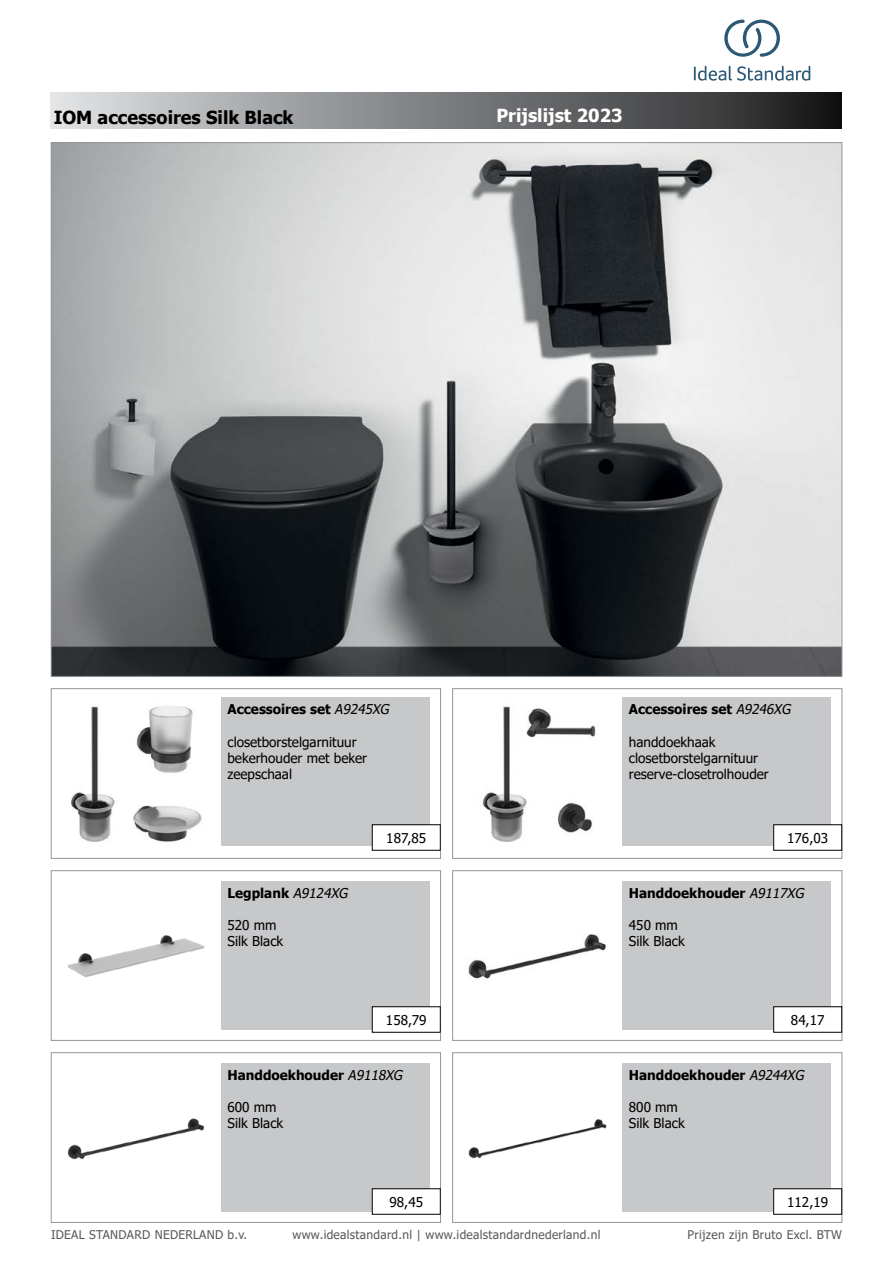
<style>
.page{position:relative;width:893px;height:1263px;background:#fff}
.page>*{position:absolute;margin:0;border:0;box-sizing:border-box;transform-origin:0 0}
.t1{font:700 18px "Tahoma";color:#000}
.t2{font:700 18px "Tahoma";color:#fff}
.t3{font:13.5px/16.2px "Tahoma";color:#000}
.t4{font:700 13.5px "Tahoma";color:#000}
.t5{font:12px "Tahoma";letter-spacing:.025em;color:#58595b}
.s1{font-weight:400;font-style:italic}
</style>
<div class="page">
<div style="left:51px;top:92px;width:791px;height:37px;background:linear-gradient(to right,#dee1e3,#1a1a1b)"></div>
<div style="left:51px;top:688px;width:390px;height:170px;border:1px solid #939598"></div>
<div style="left:51px;top:870px;width:390px;height:170px;border:1px solid #939598"></div>
<div style="left:452px;top:870px;width:390px;height:170px;border:1px solid #939598"></div>
<img style="left:468px;top:934px;width:138px;height:45px">
<div style="left:622px;top:881px;width:209px;height:149px;background:#c7c8ca"></div>
<img style="left:67px;top:935px;width:138px;height:43px">
<div style="left:221px;top:881px;width:209px;height:149px;background:#c7c8ca"></div>
<img style="left:71px;top:706px;width:131px;height:136px">
<div style="left:221px;top:697px;width:209px;height:149px;background:#c7c8ca"></div>
<div style="left:452px;top:688px;width:390px;height:170px;border:1px solid #939598"></div>
<img style="left:482px;top:706px;width:114px;height:136px">
<div style="left:622px;top:697px;width:209px;height:149px;background:#c7c8ca"></div>
<div style="left:452px;top:1052px;width:390px;height:170px;border:1px solid #939598"></div>
<img style="left:468px;top:1119px;width:139px;height:40px">
<div style="left:622px;top:1063px;width:209px;height:149px;background:#c7c8ca"></div>
<div style="left:51px;top:1052px;width:390px;height:170px;border:1px solid #939598"></div>
<img style="left:67px;top:1118px;width:137px;height:42px">
<div style="left:221px;top:1063px;width:209px;height:149px;background:#c7c8ca"></div>
<img style="left:53px;top:144px;width:787px;height:530px">
<div style="left:372px;top:825px;width:68px;height:25px;background:#fff"></div>
<div style="left:372px;top:824px;width:68px;height:26px;border:1px solid #000"></div>
<div style="left:774px;top:1007px;width:68px;height:25px;background:#fff"></div>
<div style="left:773px;top:1006px;width:69px;height:26px;border:1px solid #000"></div>
<div style="left:372px;top:1007px;width:68px;height:25px;background:#fff"></div>
<div style="left:372px;top:1006px;width:68px;height:26px;border:1px solid #000"></div>
<div style="left:774px;top:825px;width:68px;height:25px;background:#fff"></div>
<div style="left:773px;top:824px;width:69px;height:26px;border:1px solid #000"></div>
<div style="left:774px;top:1189px;width:68px;height:25px;background:#fff"></div>
<div style="left:773px;top:1188px;width:69px;height:26px;border:1px solid #000"></div>
<div style="left:372px;top:1189px;width:68px;height:25px;background:#fff"></div>
<div style="left:372px;top:1188px;width:68px;height:26px;border:1px solid #000"></div>
<svg style="left:694px;top:66px;width:116px;height:15px"></svg>
<svg style="left:724px;top:20px;width:56px;height:37px"></svg>
<h1 class="t1" style="left:54px;top:105px;width:241px">IOM accessoires Silk Black</h1>
<h1 class="t2" style="left:496px;top:103px;width:128px">Prijslijst 2023</h1>
<p class="t4" style="left:227px;top:700px;width:166px">Accessoires set <span class="s1">A9245XG</span></p>
<p class="t3" style="left:227px;top:734px;width:141px">closetborstelgarnituur bekerhouder met beker zeepschaal</p>
<p class="t4" style="left:227px;top:883px;width:125px">Legplank <span class="s1">A9124XG</span></p>
<p class="t3" style="left:227px;top:918px;width:57px">520 mm<br>Silk Black</p>
<p class="t3" style="left:386px;top:830px;width:41px">187,85</p>
<p class="t4" style="left:629px;top:700px;width:166px">Accessoires set <span class="s1">A9246XG</span></p>
<p class="t3" style="left:629px;top:734px;width:141px">handdoekhaak closetborstelgarnituur reserve-closetrolhouder</p>
<p class="t3" style="left:787px;top:830px;width:42px">176,03</p>
<p class="t4" style="left:629px;top:883px;width:180px">Handdoekhouder <span class="s1">A9117XG</span></p>
<p class="t3" style="left:629px;top:918px;width:57px">450 mm<br>Silk Black</p>
<p class="t3" style="left:386px;top:1012px;width:42px">158,79</p>
<p class="t3" style="left:791px;top:1012px;width:35px">84,17</p>
<p class="t4" style="left:227px;top:1065px;width:180px">Handdoekhouder <span class="s1">A9118XG</span></p>
<p class="t3" style="left:227px;top:1100px;width:57px">600 mm<br>Silk Black</p>
<p class="t4" style="left:629px;top:1065px;width:180px">Handdoekhouder <span class="s1">A9244XG</span></p>
<p class="t3" style="left:629px;top:1100px;width:57px">800 mm<br>Silk Black</p>
<p class="t3" style="left:389px;top:1194px;width:35px">98,45</p>
<p class="t3" style="left:787px;top:1194px;width:42px">112,19</p>
<p class="t5" style="left:51px;top:1227px;width:198px">IDEAL STANDARD NEDERLAND b.v.</p>
<p class="t5" style="left:292px;top:1227px;width:309px">www.idealstandard.nl | www.idealstandardnederland.nl</p>
<p class="t5" style="left:688px;top:1227px;width:156px">Prijzen zijn Bruto Excl. BTW</p>
</div>
